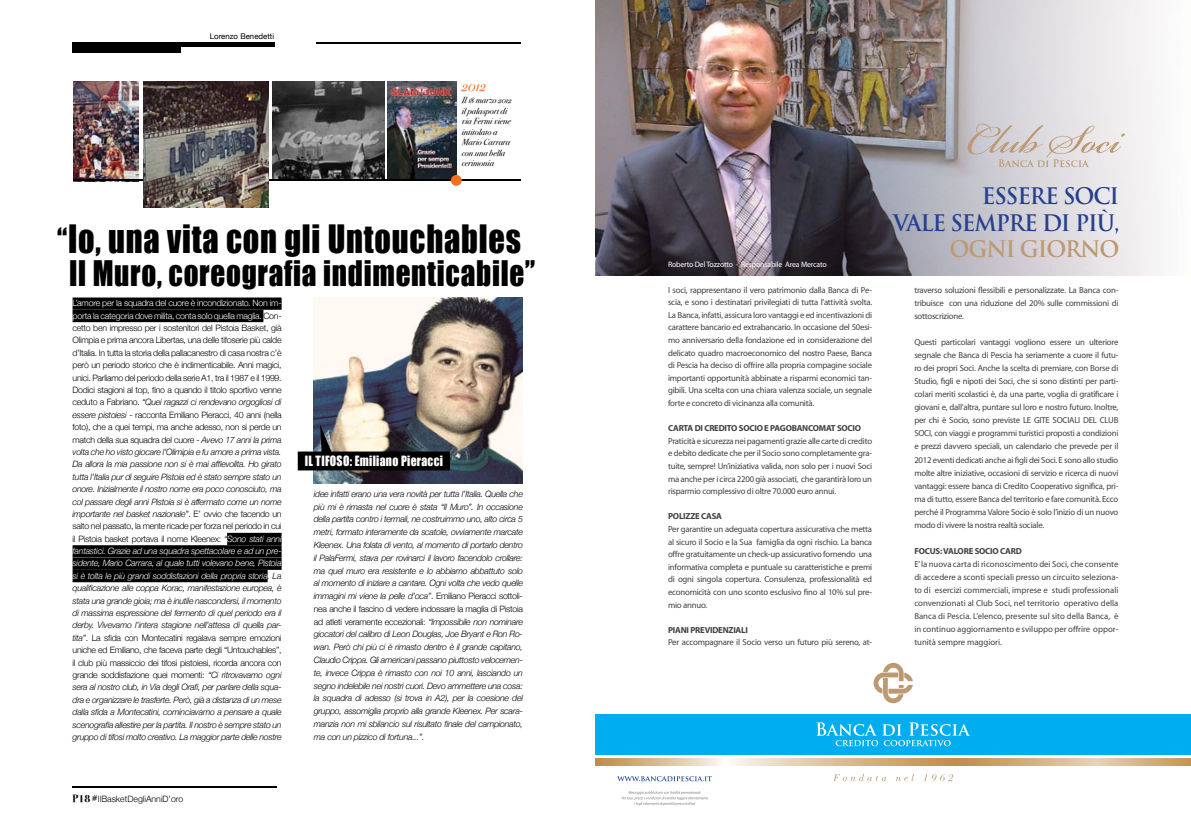
<style>
.page{position:relative;width:1191px;height:819px;background:#fff}
.page>*{position:absolute;margin:0;border:0;box-sizing:border-box;transform-origin:0 0}
.t1{font:35.88px "Impact";letter-spacing:.025em;color:#000;scale:.9 1}
.t2{font:32.38px "Impact";letter-spacing:.025em;color:#000;scale:.9 1}
.t3{font:700 22.22px/26.7px "Trajan Pro";letter-spacing:-.05em;color:#25408f;text-align:right}
.t4{font:700 22.22px "Trajan Pro";letter-spacing:-.05em;color:#bd9972}
.t5{font:15.75px "Bodoni Svty Two OSITCTT Book It";color:#f36f21}
.t6{font:13.04px "Impact";letter-spacing:.025em;color:#fff;scale:.9 1}
.t7{font:italic 300 8.75px/12.4px "Helvetica Neue";letter-spacing:-.03em;color:#000;text-align:justify}
.t8{font:8.75px/13px "Myriad Pro";letter-spacing:-.025em;color:#414042;text-align:justify}
.t9{font:700 8.75px "Myriad Pro";letter-spacing:-.025em;color:#414042}
.t10{font:8.75px/10.5px "Bodoni Svty Two OSITCTT Book It";color:#000}
.t11{font:300 8.75px "Helvetica Neue";color:#000}
.t12{font:7.88px "Myriad Pro";letter-spacing:-.025em;color:#fff}
.t13{font:7.88px "Helvetica Neue";color:#000}
.s1{font-size:32.38px}
.s2{font-style:normal;color:#fff}
.s3{font-style:normal}
.s4{color:#fff}
.s5{font-family:"Bodoni Svty Two ITCTT Bold";font-weight:400;font-size:10.5px}
</style>
<div class="page">
<img style="left:388px;top:82px;width:68px;height:98px">
<img style="left:595px;top:0;width:564px;height:275px">
<div style="left:595px;top:714px;width:596px;height:40px;background:#00aeef"></div>
<svg style="left:595px;top:758px;width:596px;height:7px;background:#d6b990"></svg>
<svg style="left:617px;top:776px;width:95px;height:5px"></svg>
<svg style="left:621px;top:791px;width:87px;height:14px"></svg>
<svg style="left:873px;top:662px;width:40px;height:41px"></svg>
<svg style="left:816px;top:722px;width:154px;height:24px"></svg>
<svg style="left:833px;top:773px;width:120px;height:8px"></svg>
<svg style="left:967px;top:124px;width:158px;height:43px;background:#d7d0ce"></svg>
<hr style="left:73px;top:786px;width:204px;height:2px;background:#000">
<div style="left:73px;top:297px;width:209px;height:13px;background:#000"></div>
<div style="left:73px;top:310px;width:190px;height:12px;background:#000"></div>
<div style="left:227px;top:533px;width:55px;height:12px;background:#000"></div>
<div style="left:73px;top:545px;width:209px;height:12px;background:#000"></div>
<div style="left:73px;top:557px;width:209px;height:13px;background:#000"></div>
<div style="left:73px;top:570px;width:195px;height:12px;background:#000"></div>
<img style="left:314px;top:298px;width:209px;height:185px">
<div style="left:73px;top:42px;width:108px;height:11px;background:#000"></div>
<div style="left:120px;top:42px;width:154px;height:5px;background:#000"></div>
<hr style="left:316px;top:42px;width:204px;height:1px;background:#000">
<img style="left:272px;top:82px;width:113px;height:98px">
<img style="left:73px;top:82px;width:65px;height:98px">
<svg style="left:298px;top:424px;width:152px;height:46px;background:#5a5957"></svg>
<hr style="left:73px;top:180px;width:447px;height:1px;background:#000">
<div style="left:451px;top:175px;width:11px;height:11px;background:#f36f21;border-radius:50%"></div>
<img style="left:143px;top:82px;width:125px;height:125px">
<p class="t13" style="left:210px;top:32px;width:66px">Lorenzo Benedetti</p>
<h3 class="t5" style="left:462px;top:76px;width:26px">2012</h3>
<p class="t10" style="left:462px;top:95px;width:52px">Il 18 marzo 2012 il palasport di via Fermi viene intitolato a<br>Mario Carrara con una bella cerimonia</p>
<h1 class="t1" style="left:57px;top:217px;width:517px"><span class="s1">“</span>Io, una vita con gli Untouchables</h1>
<h2 class="t2" style="left:69px;top:253px;width:519px">Il Muro, coreografia indimenticabile”</h2>
<p class="t7" style="left:73px;top:297px;width:211px"><span class="s2">L’amore per la squadra del cuore è incondizionato. Non im&shy;porta la categoria dove milita, conta solo quella maglia.</span> <span class="s3">Con&shy;cetto ben impresso per i sostenitori del Pistoia Basket, già Olimpia e prima ancora Libertas, una delle tifoserie più calde d’Italia. In tutta la storia della pallacanestro di casa nostra c’è però un periodo storico che è indimenticabile. Anni magici, unici. Parliamo del periodo della serie A1, tra il 1987 e il 1999.<br>Dodici stagioni al top, fino a quando il titolo sportivo venne ceduto a Fabriano.</span> “Quei ragazzi ci rendevano orgogliosi di essere pistoiesi <span class="s3">- racconta Emiliano Pieracci, 40 anni (nella foto), che a quei tempi, ma anche adesso, non si perde un match della sua squadra del cuore -</span> Avevo 17 anni la prima volta che ho visto giocare l’Olimipia e fu amore a prima vista.<br>Da allora la mia passione non si è mai affievolita. Ho girato tutta l’Italia pur di seguire Pistoia ed è stato sempre stato un onore. Inizialmente il nostro nome era poco conosciuto, ma col passare degli anni Pistoia si è affermato come un nome importante nel basket nazionale”<span class="s3">. E’ ovvio che facendo un salto nel passato, la mente ricade per forza nel periodo in cui il Pistoia basket portava il nome Kleenex:</span> “<span class="s4">Sono stati anni fantastici. Grazie ad una squadra spettacolare e ad un pre&shy;sidente, Mario Carrara, al quale tutti volevano bene, Pistoia si è tolta le più grandi soddisfazioni della propria storia</span>. La qualificazione alle coppa Korac, manifestazione europea, è stata una grande gioia; ma è inutile nascondersi, il momento di massima espressione del fermento di quel periodo era il derby. Vivevamo l’intera stagione nell’attesa di quella par&shy;tita”<span class="s3">. La sfida con Montecatini regalava sempre emozioni uniche ed Emiliano, che faceva parte degli “Untouchables”, il club più massiccio dei tifosi pistoiesi, ricorda ancora con grande soddisfazione quei momenti:</span> “Ci ritrovavamo ogni sera al nostro club, in Via degli Orafi, per parlare della squa&shy;dra e organizzare le trasferte. Però, già a distanza di un mese dalla sfida a Montecatini, cominciavamo a pensare a quale scenografia allestire per la partita. Il nostro è sempre stato un gruppo di tifosi molto creativo. La maggior parte delle nostre</p>
<h3 class="t6" style="left:305px;top:453px;width:155px">IL TIFOSO: Emiliano Pieracci</h3>
<p class="t7" style="left:314px;top:487px;width:211px;line-height:12.8px">idee infatti erano una vera novità per tutta l’Italia. Quella che più mi è rimasta nel cuore è stata “Il Muro”. In occasione della partita contro i termali, ne costruimmo uno, alto circa 5 metri, formato interamente da scatole, ovviamente marcate Kleenex. Una folata di vento, al momento di portarlo dentro il PalaFermi, stava per rovinarci il lavoro facendolo crollare: ma quel muro era resistente e lo abbiamo abbattuto solo al momento di iniziare a cantare. Ogni volta che vedo quelle immagini mi viene la pelle d’oca”<span class="s3">. Emiliano Pieracci sottoli&shy;nea anche il fascino di vedere indossare la maglia di Pistoia ad atleti veramente eccezionali:</span> “Impossibile non nominare giocatori del calibro di Leon Douglas, Joe Bryant e Ron Ro&shy;wan. Però chi più ci è rimasto dentro è il grande capitano, Claudio Crippa. Gli americani passano piuttosto velocemen&shy;te, invece Crippa è rimasto con noi 10 anni, lasciando un segno indelebile nei nostri cuori. Devo ammettere una cosa: la squadra di adesso (si trova in A2), per la coesione del gruppo, assomiglia proprio alla grande Kleenex. Per scara&shy;manzia non mi sbilancio sul risultato finale del campionato, ma con un pizzico di fortuna...”.</p>
<p class="t11" style="left:73px;top:793px;width:112px"><span class="s5">P18 #</span>IlBasketDegliAnniD’oro</p>
<p class="t12" style="left:668px;top:259px;width:160px">Roberto Del Tozzotto - Responsabile Area Mercato</p>
<p class="t8" style="left:668px;top:283px;width:206px;line-height:12.6px">I soci, rappresentano il vero patrimonio dalla Banca di Pe&shy;scia, e sono i destinatari privilegiati di tutta l’attività svolta.<br>La Banca, infatti, assicura loro vantaggi e ed incentivazioni di carattere bancario ed extrabancario. In occasione del 50esi&shy;mo anniversario della fondazione ed in considerazione del delicato quadro macroeconomico del nostro Paese, Banca di Pescia ha deciso di offrire alla propria compagine sociale importanti opportunità abbinate a risparmi economici tan&shy;gibili. Una scelta con una chiara valenza sociale, un segnale forte e concreto di vicinanza alla comunità.</p>
<p class="t9" style="left:668px;top:422px;width:194px">CARTA DI CREDITO SOCIO E PAGOBANCOMAT SOCIO</p>
<p class="t8" style="left:668px;top:434px;width:206px;line-height:12.6px">Praticità e sicurezza nei pagamenti grazie alle carte di credito e debito dedicate che per il Socio sono completamente gra&shy;tuite, sempre! Un’iniziativa valida, non solo per i nuovi Soci ma anche per i circa 2200 già associati, che garantirà loro un risparmio complessivo di oltre 70.000 euro annui.</p>
<p class="t9" style="left:668px;top:510px;width:55px">POLIZZE CASA</p>
<p class="t8" style="left:668px;top:522px;width:206px;line-height:12.6px">Per garantire un adeguata copertura assicurativa che metta al sicuro il Socio e la Sua famiglia da ogni rischio. La banca offre gratuitamente un check-up assicurativo fornendo una informativa completa e puntuale su caratteristiche e premi di ogni singola copertura. Consulenza, professionalità ed economicità con uno sconto esclusivo fino al 10% sul pre&shy;mio annuo.</p>
<p class="t9" style="left:668px;top:624px;width:81px">PIANI PREVIDENZIALI</p>
<p class="t8" style="left:668px;top:635px;width:206px">Per accompagnare il Socio verso un futuro più sereno, at-</p>
<h3 class="t3" style="left:893px;top:183px;width:228px">ESSERE SOCI<br>VALE SEMPRE DI PIÙ,</h3>
<h3 class="t4" style="left:949px;top:235px;width:171px">OGNI GIORNO</h3>
<p class="t8" style="left:914px;top:283px;width:206px">traverso soluzioni flessibili e personalizzate. La Banca con&shy;tribuisce con una riduzione del 20% sulle commissioni di sottoscrizione.</p>
<p class="t8" style="left:914px;top:335px;width:206px">Questi particolari vantaggi vogliono essere un ulteriore segnale che Banca di Pescia ha seriamente a cuore il futu&shy;ro dei propri Soci. Anche la scelta di premiare, con Borse di Studio, figli e nipoti dei Soci, che si sono distinti per parti&shy;colari meriti scolastici è, da una parte, voglia di gratificare i giovani e, dall’altra, puntare sul loro e nostro futuro. Inoltre, per chi è Socio, sono previste LE GITE SOCIALI DEL CLUB SOCI, con viaggi e programmi turistici proposti a condizioni e prezzi davvero speciali, un calendario che prevede per il 2012 eventi dedicati anche ai figli dei Soci. E sono allo studio molte altre iniziative, occasioni di servizio e ricerca di nuovi vantaggi: essere banca di Credito Cooperativo significa, pri&shy;ma di tutto, essere Banca del territorio e fare comunità. Ecco perché il Programma Valore Socio è solo l’inizio di un nuovo modo di vivere la nostra realtà sociale.</p>
<p class="t9" style="left:914px;top:545px;width:109px">FOCUS: VALORE SOCIO CARD</p>
<p class="t8" style="left:914px;top:557px;width:206px">E’ la nuova carta di riconoscimento dei Soci, che consente di accedere a sconti speciali presso un circuito seleziona&shy;to di esercizi commerciali, imprese e studi professionali convenzionati al Club Soci, nel territorio operativo della Banca di Pescia. L’elenco, presente sul sito della Banca, è in continuo aggiornamento e sviluppo per offrire oppor&shy;tunità sempre maggiori.</p>
</div>
